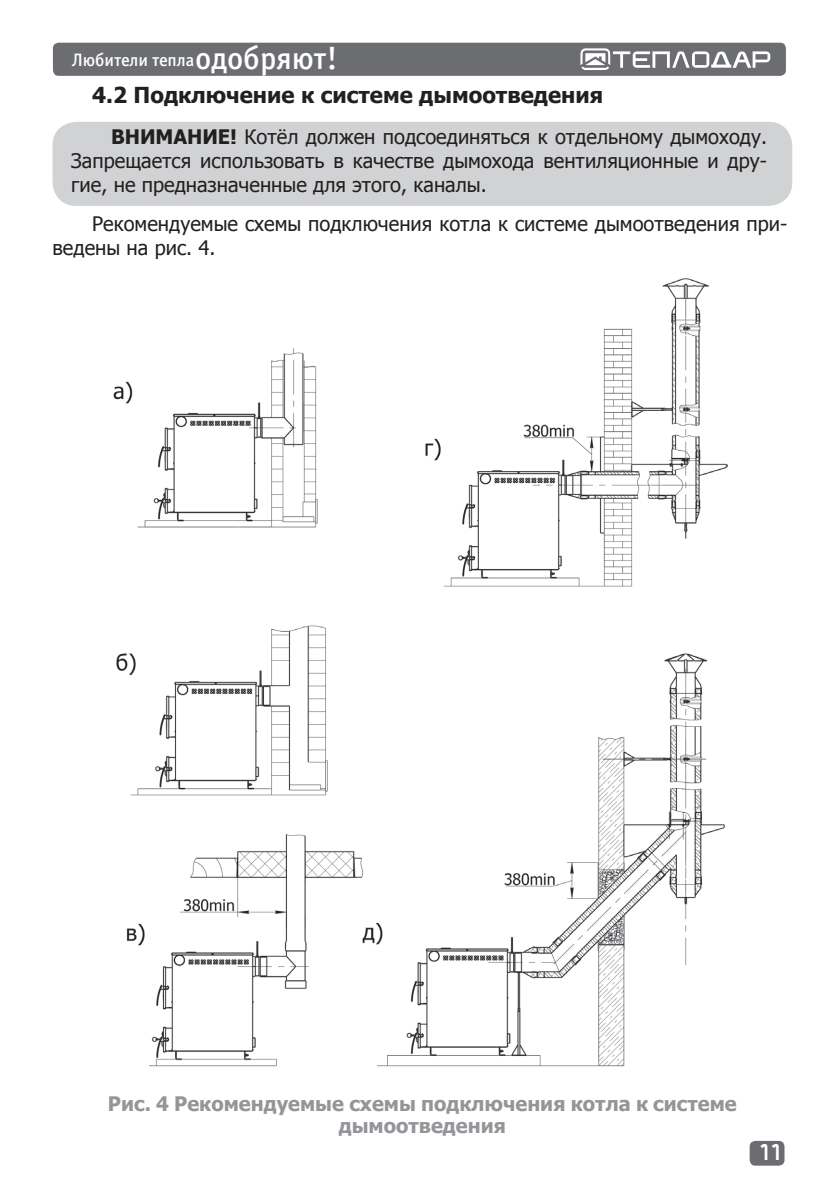
<style>
.page{position:relative;width:840px;height:1191px;background:#fff}
.page>*{position:absolute;margin:0;border:0;box-sizing:border-box;transform-origin:0 0}
.t1{font:700 22px "Tahoma";color:#231f20}
.t2{font:20px/24px "Tahoma";color:#231f20}
.t3{font:700 20px/22px "Tahoma";color:#939598;text-align:center}
.t4{font:18px "Officina Sans Medium C";letter-spacing:-.005em;color:#fff}
.t5{font:16px "teplodar";color:#fff}
.s1{font-size:32px}
.s2{font-weight:700}
</style>
<div class="page">
<div style="left:749px;top:1140px;width:35px;height:25px;background:#6c6d70;border-radius:6px"></div>
<div style="left:53px;top:43px;width:732px;height:33px;background:#6c6d70;border-radius:6px"></div>
<svg style="left:580px;top:48px;width:189px;height:22px"></svg>
<div style="left:52px;top:122px;width:739px;height:84px;background:#d1d2d4;border-radius:24px"></div>
<img style="left:113px;top:278px;width:614px;height:788px">
<svg style="left:375px;top:622px;width:261px;height:176px"></svg>
<div style="left:331px;top:594px;width:43px;height:63px;background:#fff"></div>
<div style="left:215px;top:594px;width:54px;height:63px;background:#fff"></div>
<p class="t4" style="left:72px;top:50px;width:267px">Любители тепла<span class="s1">одобряют!</span></p>
<p class="t1" style="left:92px;top:79px;width:512px">4.2 Подключение к системе дымоотведения</p>
<p class="t2" style="left:71px;top:124px;width:697px;text-align:justify;text-indent:40px"><span class="s2">ВНИМАНИЕ!</span> Котёл должен подсоединяться к отдельному дымоходу.<br>Запрещается использовать в качестве дымохода вентиляционные и дру&shy;гие, не предназначенные для этого, каналы.</p>
<p class="t2" style="left:52px;top:211px;width:736px;text-indent:40px">Рекомендуемые схемы подключения котла к системе дымоотведения при&shy;ведены на рис. 4.</p>
<p class="t3" style="left:108px;top:1091px;width:630px">Рис. 4 Рекомендуемые схемы подключения котла к системе дымоотведения</p>
<p class="t5" style="left:756px;top:1145px;width:24px">11</p>
</div>
